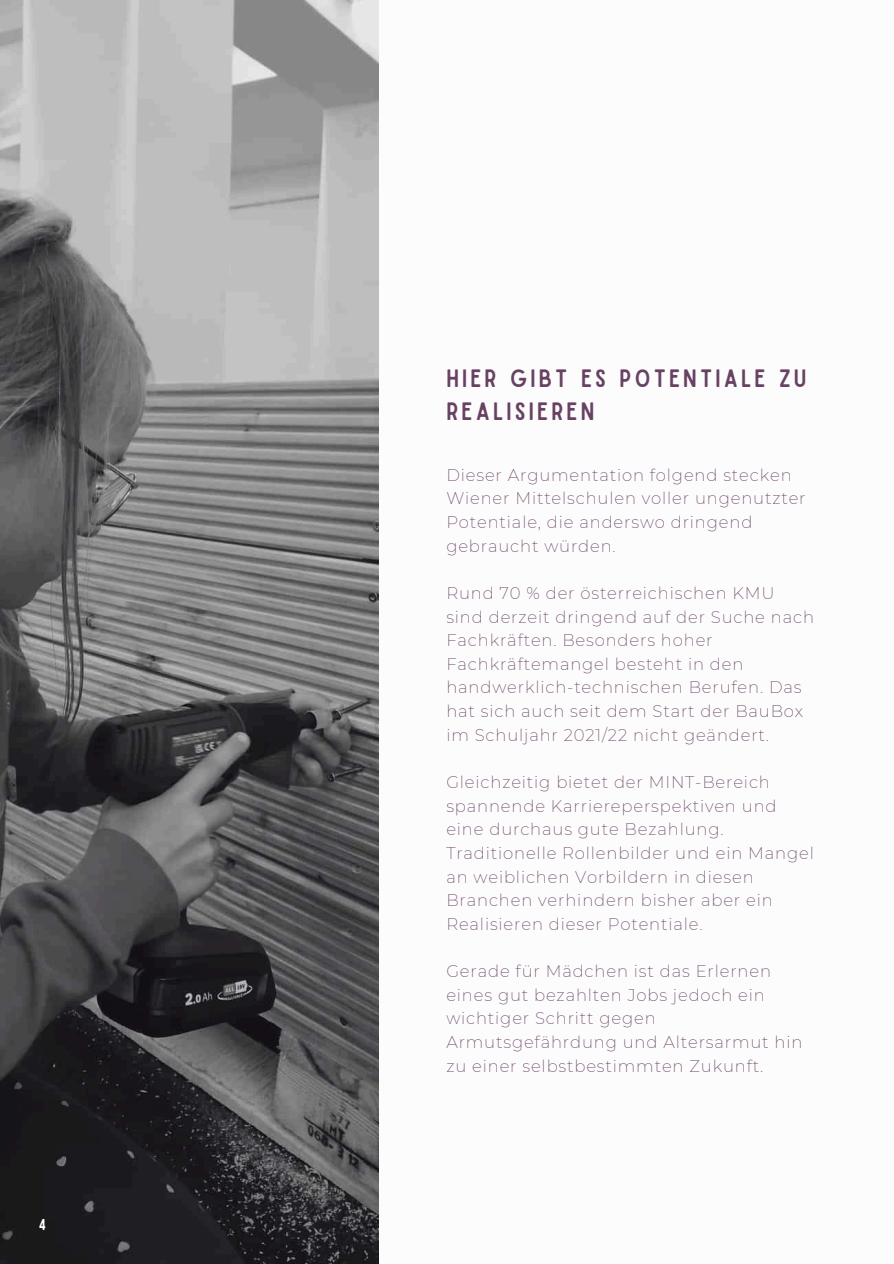
<style>
.page{position:relative;width:894px;height:1264px;background:#fff}
.page>*{position:absolute;margin:0;border:0;box-sizing:border-box;transform-origin:0 0}
.t1{font:24px/32.7px "Sailors";letter-spacing:.13em;color:#684163}
.t2{font:200 16.5px/23.7px "Montserrat";letter-spacing:.05em;color:#684163}
.t3{font:15px "Sailors";color:#fff}
</style>
<div class="page">
<img style="left:0;top:0;width:378px;height:1263px">
<p class="t3" style="left:39px;top:1218px;width:9px">4</p>
<p class="t1" style="left:446px;top:363px;width:361px">HIER GIBT ES POTENTIALE ZU<br>REALISIEREN</p>
<h1 class="t2" style="left:446px;top:463px;width:361px">Dieser Argumentation folgend stecken Wiener Mittelschulen voller ungenutzter Potentiale, die anderswo dringend gebraucht würden.</h1>
<p class="t2" style="left:446px;top:581px;width:369px">Rund 70 % der österreichischen KMU sind derzeit dringend auf der Suche nach Fachkräften. Besonders hoher Fachkräftemangel besteht in den handwerklich-technischen Berufen. Das hat sich auch seit dem Start der BauBox im Schuljahr 2021/22 nicht geändert.</p>
<p class="t2" style="left:446px;top:770px;width:369px">Gleichzeitig bietet der MINT-Bereich spannende Karriereperspektiven und eine durchaus gute Bezahlung.<br>Traditionelle Rollenbilder und ein Mangel an weiblichen Vorbildern in diesen Branchen verhindern bisher aber ein Realisieren dieser Potentiale.</p>
<p class="t2" style="left:446px;top:959px;width:357px">Gerade für Mädchen ist das Erlernen eines gut bezahlten Jobs jedoch ein wichtiger Schritt gegen Armutsgefährdung und Altersarmut hin zu einer selbstbestimmten Zukunft.</p>
</div>
